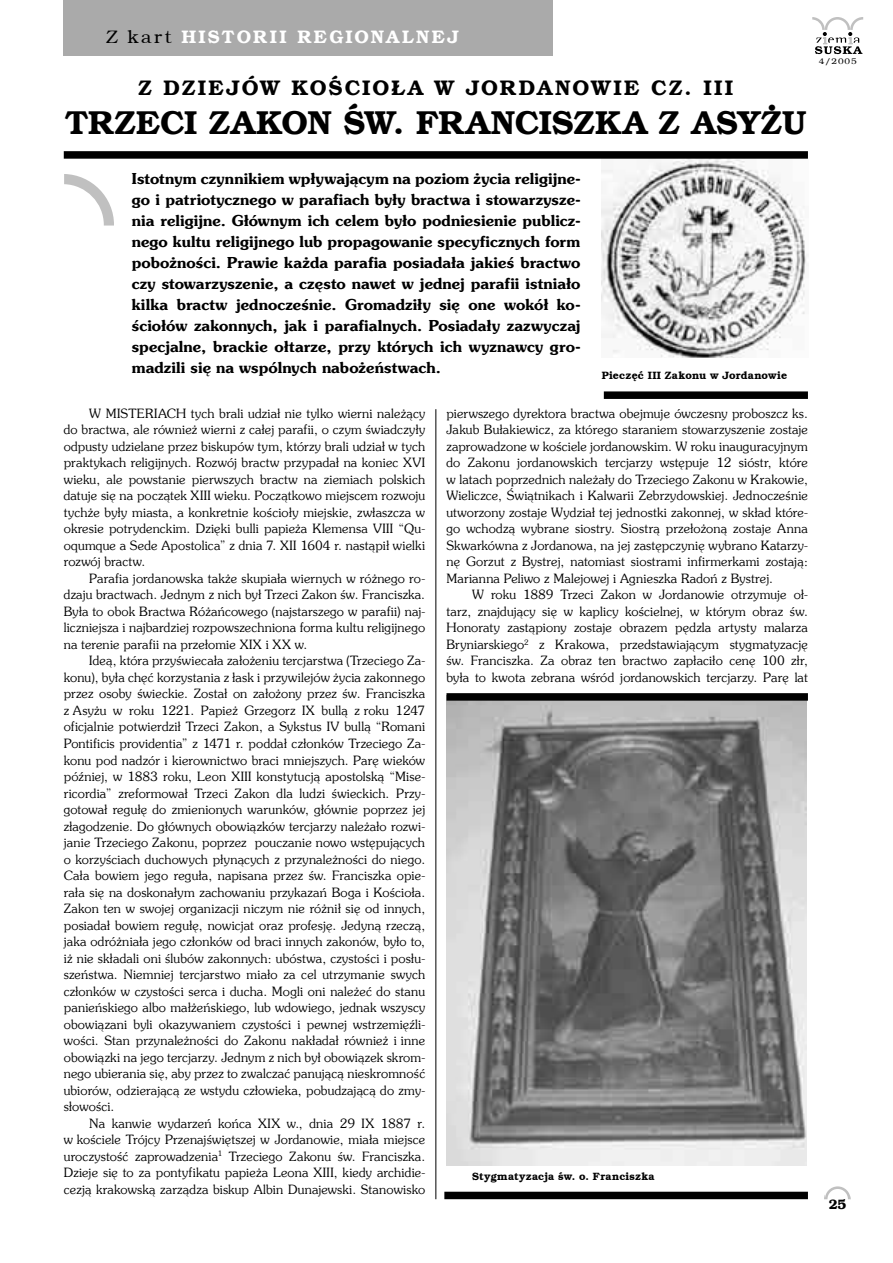
<style>
.page{position:relative;width:893px;height:1263px;background:#fff}
.page>*{position:absolute;margin:0;border:0;box-sizing:border-box;transform-origin:0 0}
.t1{font:700 33px "Brooklyn";color:#000}
.Body_Text_2{font:700 21px "Brooklyn";letter-spacing:.105em;color:#000}
.t2{font:700 18px "Brooklyn";letter-spacing:.13em;color:#fff}
.Poczatek{font:700 15px/21px "Southern";letter-spacing:.005em;color:#000;text-align:justify}
.t3{font:700 13.5px "Brooklyn";color:#000}
.Tekst{font:12.75px/16.5px "Southern";letter-spacing:.015em;color:#000;text-align:justify}
.Tekst-2{font:700 10.65px "Brooklyn";letter-spacing:.015em;color:#000}
.Tekst-3{font:700 10.5px "Brooklyn";letter-spacing:.02em;color:#000}
.t4{font:8.1px "Brooklyn";color:#000;scale:1.11 1}
.s1{font-weight:400;color:#000}
</style>
<div class="page">
<svg style="left:812px;top:17px;width:51px;height:37px"></svg>
<div style="left:64px;top:0;width:489px;height:55px;background:#aaa"></div>
<svg style="left:825px;top:1186px;width:25px;height:13px"></svg>
<img style="left:602px;top:159px;width:204px;height:198px">
<div style="left:64px;top:151px;width:744px;height:8px;background:#000"></div>
<svg style="left:64px;top:174px;width:50px;height:52px"></svg>
<img style="left:446px;top:701px;width:361px;height:465px">
<div style="left:444px;top:1192px;width:364px;height:7px;background:#000"></div>
<div style="left:446px;top:693px;width:362px;height:8px;background:#000"></div>
<div style="left:604px;top:391px;width:204px;height:8px;background:#000"></div>
<hr style="left:435px;top:409px;width:1px;height:790px;background:#000">
<p class="t2" style="left:106px;top:27px;width:354px"><span class="s1">Z kart</span> HISTORII REGIONALNEJ</p>
<p class="Body_Text_2" style="left:138px;top:75px;width:596px">Z DZIEJÓW KOŚCIOŁA W JORDANOWIE CZ. III</p>
<p class="t1" style="left:65px;top:103px;width:743px">TRZECI ZAKON ŚW. FRANCISZKA Z ASYŻU</p>
<p class="Poczatek" style="left:132px;top:168px;width:450px">Istotnym czynnikiem wpływającym na poziom życia religijne&shy;go i patriotycznego w parafiach były bractwa i stowarzysze&shy;nia religijne. Głównym ich celem było podniesienie publicz&shy;nego kultu religijnego lub propagowanie specyficznych form pobożności. Prawie każda parafia posiadała jakieś bractwo czy stowarzyszenie, a często nawet w jednej parafii istniało kilka bractw jednocześnie. Gromadziły się one wokół ko&shy;ściołów zakonnych, jak i parafialnych. Posiadały zazwyczaj specjalne, brackie ołtarze, przy których ich wyznawcy gro&shy;madzili się na wspólnych nabożeństwach.</p>
<p class="Tekst" style="left:64px;top:405px;width:363px;text-indent:26px">W MISTERIACH tych brali udział nie tylko wierni należący do bractwa, ale również wierni z całej parafii, o czym świadczyły odpusty udzielane przez biskupów tym, którzy brali udział w tych praktykach religijnych. Rozwój bractw przypadał na koniec XVI wieku, ale powstanie pierwszych bractw na ziemiach polskich datuje się na początek XIII wieku. Początkowo miejscem rozwoju tychże były miasta, a konkretnie kościoły miejskie, zwłaszcza w okresie potrydenckim. Dzięki bulli papieża Klemensa VIII “Qu&shy;oqumque a Sede Apostolica” z dnia 7. XII 1604 r. nastąpił wielki rozwój bractw.</p>
<p class="Tekst" style="left:64px;top:570px;width:363px;text-indent:26px">Parafia jordanowska także skupiała wiernych w różnego ro&shy;dzaju bractwach. Jednym z nich był Trzeci Zakon św. Franciszka.<br>Była to obok Bractwa Różańcowego (najstarszego w parafii) naj&shy;liczniejsza i najbardziej rozpowszechniona forma kultu religijnego na terenie parafii na przełomie XIX i XX w.</p>
<p class="Tekst" style="left:64px;top:652px;width:363px;text-indent:26px">Ideą, która przyświecała założeniu tercjarstwa (Trzeciego Za&shy;konu), była chęć korzystania z łask i przywilejów życia zakonnego przez osoby świeckie. Został on założony przez św. Franciszka z Asyżu w roku 1221. Papież Grzegorz IX bullą z roku 1247 oficjalnie potwierdził Trzeci Zakon, a Sykstus IV bullą “Romani Pontificis providentia” z 1471 r. poddał członków Trzeciego Za&shy;konu pod nadzór i kierownictwo braci mniejszych. Parę wieków później, w 1883 roku, Leon XIII konstytucją apostolską “Mise&shy;ricordia” zreformował Trzeci Zakon dla ludzi świeckich. Przy&shy;gotował regułę do zmienionych warunków, głównie poprzez jej złagodzenie. Do głównych obowiązków tercjarzy należało rozwi&shy;janie Trzeciego Zakonu, poprzez pouczanie nowo wstępujących o korzyściach duchowych płynących z przynależności do niego.<br>Cała bowiem jego reguła, napisana przez św. Franciszka opie&shy;rała się na doskonałym zachowaniu przykazań Boga i Kościoła.<br>Zakon ten w swojej organizacji niczym nie różnił się od innych, posiadał bowiem regułę, nowicjat oraz profesję. Jedyną rzeczą, jaka odróżniała jego członków od braci innych zakonów, było to, iż nie składali oni ślubów zakonnych: ubóstwa, czystości i posłu&shy;szeństwa. Niemniej tercjarstwo miało za cel utrzymanie swych członków w czystości serca i ducha. Mogli oni należeć do stanu panieńskiego albo małżeńskiego, lub wdowiego, jednak wszyscy obowiązani byli okazywaniem czystości i pewnej wstrzemięźli&shy;wości. Stan przynależności do Zakonu nakładał również i inne obowiązki na jego tercjarzy. Jednym z nich był obowiązek skrom&shy;nego ubierania się, aby przez to zwalczać panującą nieskromność ubiorów, odzierającą ze wstydu człowieka, pobudzającą do zmy&shy;słowości.</p>
<p class="Tekst" style="left:64px;top:1114px;width:363px;text-indent:26px">Na kanwie wydarzeń końca XIX w., dnia 29 IX 1887 r. w kościele Trójcy Przenajświętszej w Jordanowie, miała miejsce uroczystość zaprowadzenia<sup>1</sup> Trzeciego Zakonu św. Franciszka.<br>Dzieje się to za pontyfikatu papieża Leona XIII, kiedy archidie&shy;cezją krakowską zarządza biskup Albin Dunajewski. Stanowisko</p>
<p class="Tekst-2" style="left:602px;top:369px;width:187px">Pieczęć III Zakonu w Jordanowie</p>
<p class="Tekst" style="left:446px;top:405px;width:363px">pierwszego dyrektora bractwa obejmuje ówczesny proboszcz ks.<br>Jakub Bułakiewicz, za którego staraniem stowarzyszenie zostaje zaprowadzone w kościele jordanowskim. W roku inauguracyjnym do Zakonu jordanowskich tercjarzy wstępuje 12 sióstr, które w latach poprzednich należały do Trzeciego Zakonu w Krakowie, Wieliczce, Świątnikach i Kalwarii Zebrzydowskiej. Jednocześnie utworzony zostaje Wydział tej jednostki zakonnej, w skład które&shy;go wchodzą wybrane siostry. Siostrą przełożoną zostaje Anna Skwarkówna z Jordanowa, na jej zastępczynię wybrano Katarzy&shy;nę Gorzut z Bystrej, natomiast siostrami infirmerkami zostają:<br>Marianna Peliwo z Malejowej i Agnieszka Radoń z Bystrej.</p>
<p class="Tekst" style="left:446px;top:586px;width:363px;text-indent:26px">W roku 1889 Trzeci Zakon w Jordanowie otrzymuje oł&shy;tarz, znajdujący się w kaplicy kościelnej, w którym obraz św.<br>Honoraty zastąpiony zostaje obrazem pędzla artysty malarza Bryniarskiego<sup>2</sup> z Krakowa, przedstawiającym stygmatyzację św. Franciszka. Za obraz ten bractwo zapłaciło cenę 100 złr, była to kwota zebrana wśród jordanowskich tercjarzy. Parę lat</p>
<p class="Tekst-3" style="left:472px;top:1170px;width:184px">Stygmatyzacja św. o. Franciszka</p>
<p class="t4" style="left:819px;top:57px;width:36px">4/2005</p>
<p class="t3" style="left:829px;top:1197px;width:19px">25</p>
</div>
